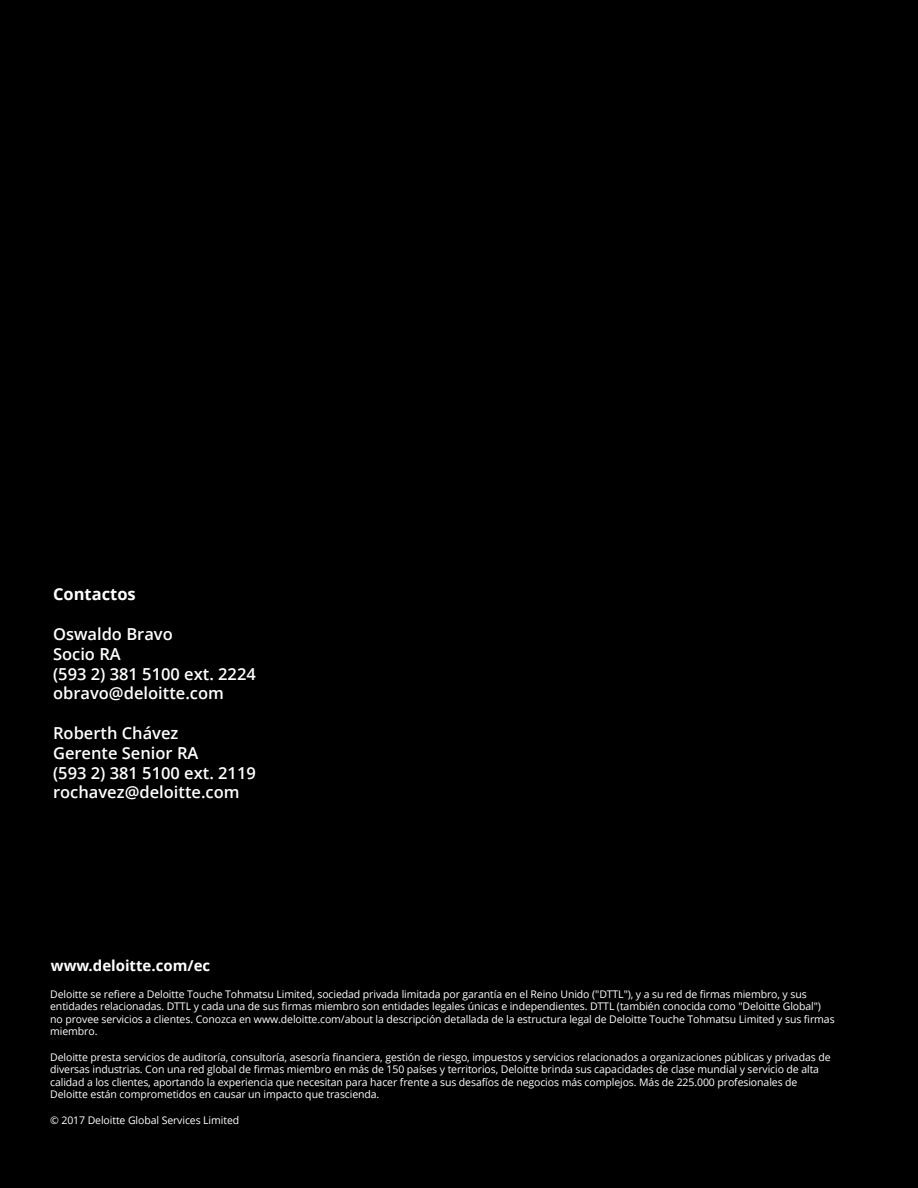
<style>
.page{position:relative;width:918px;height:1188px;background:#000}
.page>*{position:absolute;margin:0;border:0;box-sizing:border-box;transform-origin:0 0}
.t1{font:600 16.5px/19.8px "Open Sans";color:#fff}
.t2{font:700 16.5px "Open Sans";color:#fff}
.t3{font:700 15px "Open Sans";color:#fff}
.t4{font:10.5px/12.6px "Open Sans";letter-spacing:-.01em;color:#fff}
</style>
<div class="page">
<h1 class="t2" style="left:53px;top:583px;width:84px">Contactos</h1>
<h1 class="t1" style="left:53px;top:624px;width:204px">Oswaldo Bravo<br>Socio RA<br>(593 2) 381 5100 ext. 2224 obravo@deloitte.com</h1>
<h1 class="t1" style="left:53px;top:723px;width:204px">Roberth Chávez<br>Gerente Senior RA<br>(593 2) 381 5100 ext. 2119 rochavez@deloitte.com</h1>
<h2 class="t3" style="left:51px;top:955px;width:161px">www.deloitte.com/ec</h2>
<p class="t4" style="left:50px;top:987px;width:786px">Deloitte se refiere a Deloitte Touche Tohmatsu Limited, sociedad privada limitada por garantía en el Reino Unido ("DTTL"), y a su red de firmas miembro, y sus entidades relacionadas. DTTL y cada una de sus firmas miembro son entidades legales únicas e independientes. DTTL (también conocida como "Deloitte Global") no provee servicios a clientes. Conozca en www.deloitte.com/about la descripción detallada de la estructura legal de Deloitte Touche Tohmatsu Limited y sus firmas miembro.</p>
<p class="t4" style="left:50px;top:1050px;width:782px">Deloitte presta servicios de auditoría, consultoría, asesoría financiera, gestión de riesgo, impuestos y servicios relacionados a organizaciones públicas y privadas de diversas industrias. Con una red global de firmas miembro en más de 150 países y territorios, Deloitte brinda sus capacidades de clase mundial y servicio de alta calidad a los clientes, aportando la experiencia que necesitan para hacer frente a sus desafíos de negocios más complejos. Más de 225.000 profesionales de Deloitte están comprometidos en causar un impacto que trascienda.</p>
<p class="t4" style="left:50px;top:1113px;width:191px">© 2017 Deloitte Global Services Limited</p>
</div>
